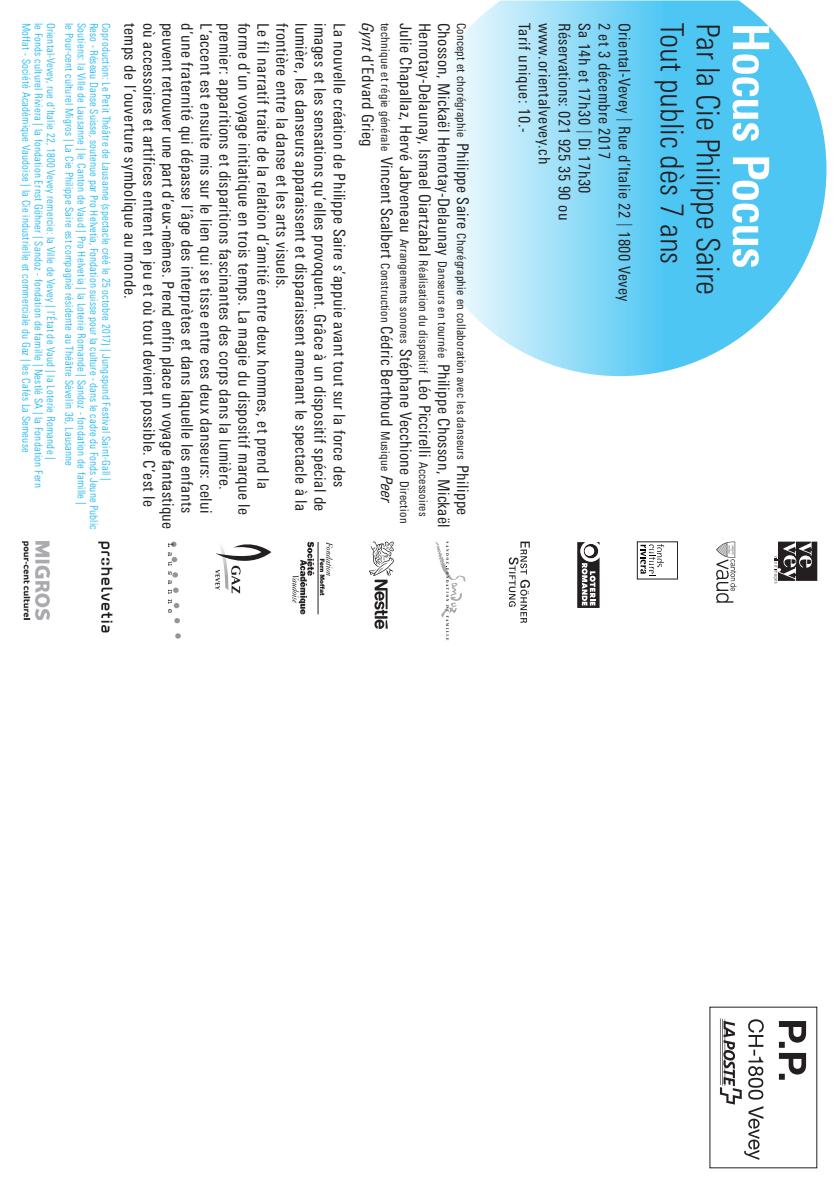
<style>
.page{position:relative;width:840px;height:1191px;background:#fff}
.page>*{position:absolute;margin:0;border:0;box-sizing:border-box;transform-origin:0 0}
.t1{font:700 condensed 50px "LT Univers";color:#fff}
.t2{font:300 condensed 32px "LT Univers";color:#231f20}
.t3{font:condensed 16px/19px "LT Univers";letter-spacing:.03em;color:#231f20}
.t4{font:condensed 12px "LT Univers";letter-spacing:.025em;color:#231f20}
.t5{font:300 condensed 10.8px "LT Univers";letter-spacing:.02em;color:#00aeef}
.s1{font-style:italic}
.s2{font-size:16px}
.s3{font-style:italic;font-size:16px}
.s4{font-family:"LT Univers Basic";font-weight:100;font-stretch:normal}
.s5{font-size:12px}
</style>
<div class="page">
<svg style="left:448px;top:0;width:378px;height:376px"></svg>
<svg style="left:778px;top:1021px;width:27px;height:58px"></svg>
<hr style="left:719px;top:1018px;width:1px;height:67px;background:#231f20">
<svg style="left:719px;top:1019px;width:44px;height:141px"></svg>
<hr style="left:721px;top:1018px;width:1px;height:67px;background:#231f20">
<svg style="left:716px;top:541px;width:20px;height:61px"></svg>
<svg style="left:773px;top:541px;width:43px;height:42px"></svg>
<svg style="left:640px;top:544px;width:23px;height:32px"></svg>
<svg style="left:215px;top:544px;width:56px;height:49px"></svg>
<svg style="left:435px;top:541px;width:30px;height:99px"></svg>
<svg style="left:292px;top:541px;width:40px;height:73px"></svg>
<svg style="left:577px;top:542px;width:22px;height:66px"></svg>
<svg style="left:369px;top:541px;width:24px;height:88px"></svg>
<svg style="left:508px;top:541px;width:21px;height:82px"></svg>
<svg style="left:175px;top:633px;width:6px;height:5px"></svg>
<svg style="left:168px;top:541px;width:12px;height:82px"></svg>
<img style="left:23px;top:541px;width:27px;height:78px">
<svg style="left:98px;top:541px;width:14px;height:91px"></svg>
<p class="t3" style="left:533px;top:23px;width:112px;rotate:90deg">Tarif unique: 10.-</p>
<p class="t3" style="left:553px;top:23px;width:143px;rotate:90deg">www.orientalvevey.ch</p>
<p class="t3" style="left:573px;top:23px;width:199px;rotate:90deg">Réservations: 021 925 35 90 ou</p>
<p class="t3" style="left:377px;top:23px;width:125px;rotate:90deg"><span class="s1">Gynt</span> d’Edvard Grieg</p>
<p class="t4" style="left:392px;top:23px;width:483px;rotate:90deg">technique et régie générale <span class="s2">Vincent Scalbert</span> Construction <span class="s2">Cédric Berthoud</span> Musique <span class="s3">Peer</span></p>
<p class="t5" style="left:32px;top:23px;width:431px;rotate:90deg">Moffat - Société Académique Vaudoise | la Cie industrielle et commerciale du Gaz | les Cafés La Semeuse</p>
<p class="t5" style="left:45px;top:23px;width:466px;rotate:90deg">le Fonds culturel Riviera | la fondation Ernst Göhner | Sandoz - fondation de famille | Nestlé SA | la Fondation Fern</p>
<p class="t5" style="left:57px;top:23px;width:438px;rotate:90deg">Oriental-Vevey, rue d’Italie 22, 1800 Vevey remercie: la Ville de Vevey | l’État de Vaud | la Loterie Romande |</p>
<p class="t5" style="left:75px;top:23px;width:445px;rotate:90deg">le Pour-cent culturel Migros | La Cie Philippe Saire est compagnie résidente au Théâtre Sévelin 36, Lausanne</p>
<p class="t5" style="left:88px;top:23px;width:483px;rotate:90deg">Soutiens: la Ville de Lausanne | le Canton de Vaud | Pro Helvetia | la Loterie Romande | Sandoz - fondation de famille |</p>
<p class="t5" style="left:100px;top:23px;width:508px;rotate:90deg">Reso - Réseau Danse Suisse, soutenue par Pro Helvetia, Fondation suisse pour la culture - dans le cadre du Fonds Jeune Public</p>
<p class="t5" style="left:112px;top:23px;width:459px;rotate:90deg">Coproduction: Le Petit Théâtre de Lausanne (spectacle créé le 25 octobre 2017) | Jungspund Festival Saint-Gall |</p>
<p class="t3" style="left:140px;top:23px;width:277px;rotate:90deg">temps de l’ouverture symbolique au monde.</p>
<p class="t3" style="left:159px;top:23px;width:486px;rotate:90deg">où accessoires et artifices entrent en jeu et où tout devient possible. C’est le</p>
<p class="t3" style="left:178px;top:23px;width:508px;rotate:90deg">peuvent retrouver une part d’eux-mêmes. Prend enfin place un voyage fantastique</p>
<p class="t3" style="left:197px;top:23px;width:491px;rotate:90deg">d’une fraternité qui dépasse l’âge des interprètes et dans laquelle les enfants</p>
<p class="t3" style="left:216px;top:23px;width:492px;rotate:90deg">L’accent est ensuite mis sur le lien qui se tisse entre ces deux danseurs: celui</p>
<p class="t3" style="left:235px;top:23px;width:468px;rotate:90deg">premier: apparitions et disparitions fascinantes des corps dans la lumière.</p>
<p class="t3" style="left:254px;top:23px;width:494px;rotate:90deg">forme d’un voyage initiatique en trois temps. La magie du dispositif marque le</p>
<p class="t3" style="left:273px;top:23px;width:467px;rotate:90deg">Le fil narratif traite de la relation d’amitié entre deux hommes, et prend la</p>
<p class="t3" style="left:292px;top:23px;width:268px;rotate:90deg">frontière entre la danse et les arts visuels.</p>
<p class="t3" style="left:311px;top:23px;width:490px;rotate:90deg">lumière, les danseurs apparaissent et disparaissent amenant le spectacle à la</p>
<p class="t3" style="left:330px;top:23px;width:490px;rotate:90deg">images et les sensations qu’elles provoquent. Grâce à un dispositif spécial de</p>
<p class="t3" style="left:349px;top:23px;width:466px;rotate:90deg">La nouvelle création de Philippe Saire s’appuie avant tout sur la force des</p>
<p class="t3" style="left:633px;top:23px;width:280px;rotate:90deg">Oriental-Vevey <span class="s4">|</span> Rue d’Italie 22 <span class="s4">|</span> 1800 Vevey</p>
<h2 class="t2" style="left:690px;top:23px;width:243px;rotate:90deg">Tout public dès 7 ans</h2>
<h2 class="t2" style="left:726px;top:23px;width:274px;rotate:90deg">Par la Cie Philippe Saire</h2>
<h1 class="t1" style="left:780px;top:23px;width:247px;rotate:90deg">Hocus Pocus</h1>
<p class="t3" style="left:453px;top:23px;width:506px;rotate:90deg">Chosson, Mickaël Henrotay-Delaunay <span class="s5">Danseurs en tournée</span> Philippe Chosson, Mickaël<br>Henrotay-Delaunay, Ismael Oiartzabal <span class="s5">Réalisation du dispositif</span> Léo Piccirelli <span class="s5">Accessoires<br></span>Julie Chapallaz, Hervé Jabveneau <span class="s5">Arrangements sonores</span> Stéphane Vecchione <span class="s5">Direction</span></p>
<p class="t3" style="left:593px;top:23px;width:172px;rotate:90deg">Sa 14h et 17h30 <span class="s4">|</span> Di 17h30</p>
<p class="t3" style="left:613px;top:23px;width:138px;rotate:90deg">2 et 3 décembre 2017</p>
<p class="t4" style="left:468px;top:23px;width:494px;rotate:90deg">Concept et chorégraphie <span class="s2">Philippe Saire</span> Chorégraphie en collaboration avec les danseurs <span class="s2">Philippe</span></p>
</div>
